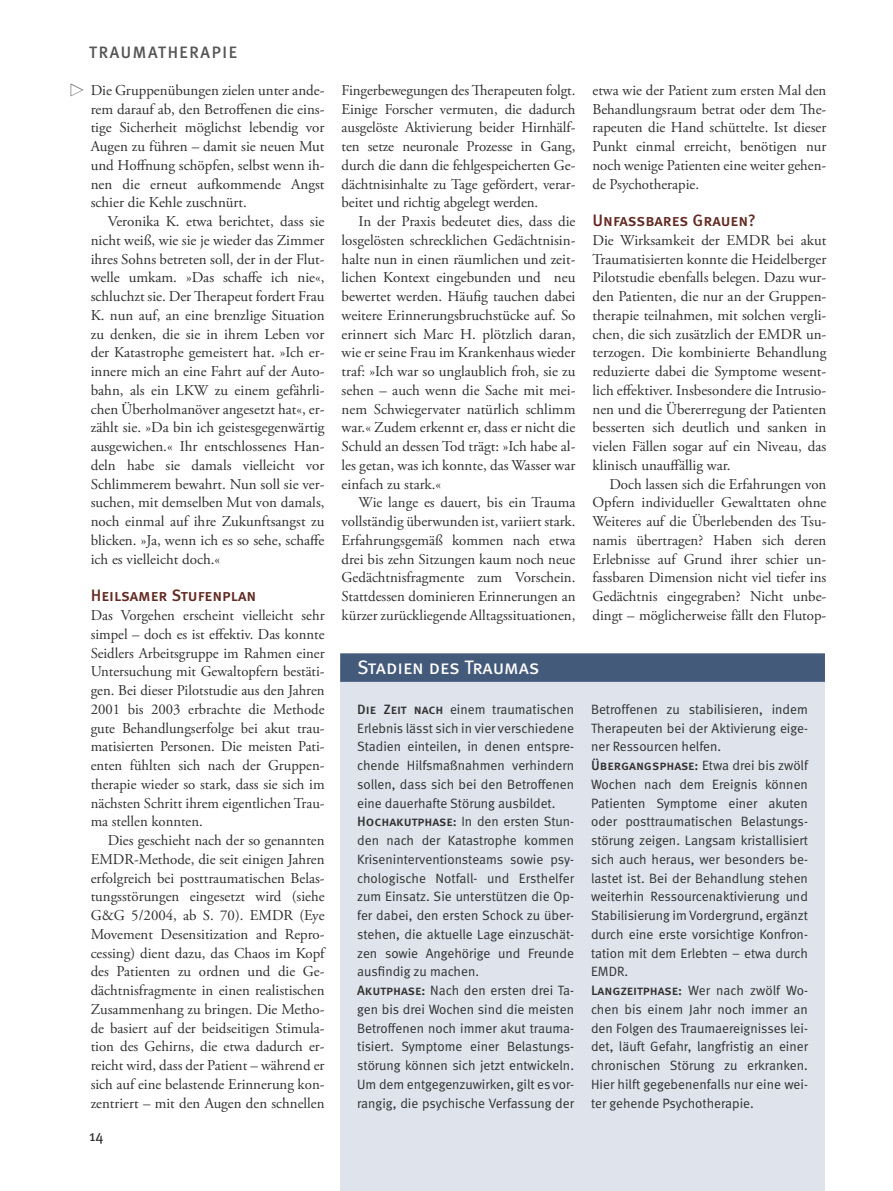
<style>
.page{position:relative;width:893px;height:1191px;background:#fff}
.page>*{position:absolute;margin:0;border:0;box-sizing:border-box;transform-origin:0 0}
.Kasten__Balken{font:19.5px "Meta Book Caps";letter-spacing:-.005em;color:#fff}
.Zwischenüberschrift{font:16.5px "Meta Medium Caps";color:#622a22}
.t1{font:500 16.5px "Meta";letter-spacing:.1em;color:#565656}
.Grundtext{font:15px/18.8px "Adobe Garamond Pro";color:#303030;text-align:justify}
.Grundtext_ohne_Einzug{font:15px/18.8px "Adobe Garamond Pro";color:#303030;text-align:justify}
.t2{font:15px "Meta Book Caps";color:#303030}
.Kasten__Grundtext_ohne_Einzug{font:13.5px/18.8px "Meta Normal";color:#303030;text-align:justify}
.s1{font-family:"Meta Medium Caps"}
</style>
<div class="page">
<div style="left:340px;top:658px;width:485px;height:533px;background:#dfe3ec"></div>
<div style="left:340px;top:653px;width:485px;height:29px;background:#445a7b"></div>
<svg style="left:70px;top:83px;width:14px;height:14px"></svg>
<p class="t1" style="left:89px;top:43px;width:149px">TRAUMATHERAPIE</p>
<p class="Grundtext" style="left:91px;top:81px;width:235px">Die Gruppenübungen zielen unter ande&shy;rem darauf ab, den Betroffenen die eins&shy;tige Sicherheit möglichst lebendig vor Augen zu führen – damit sie neuen Mut und Hoffnung schöpfen, selbst wenn ih&shy;nen die erneut aufkommende Angst schier die Kehle zuschnürt.</p>
<p class="Grundtext" style="left:91px;top:212px;width:235px;text-indent:17px">Veronika K. etwa berichtet, dass sie nicht weiß, wie sie je wieder das Zimmer ihres Sohns betreten soll, der in der Flut&shy;welle umkam. »Das schaffe ich nie«, schluchzt sie. Der Therapeut fordert Frau K. nun auf, an eine brenzlige Situation zu denken, die sie in ihrem Leben vor der Katastrophe gemeistert hat. »Ich er&shy;innere mich an eine Fahrt auf der Auto&shy;bahn, als ein LKW zu einem gefährli&shy;chen Überholmanöver angesetzt hat«, er&shy;zählt sie. »Da bin ich geistesgegenwärtig ausgewichen.« Ihr entschlossenes Han&shy;deln habe sie damals vielleicht vor Schlimmerem bewahrt. Nun soll sie ver&shy;suchen, mit demselben Mut von damals, noch einmal auf ihre Zukunftsangst zu blicken. »Ja, wenn ich es so sehe, schaffe ich es vielleicht doch.«</p>
<p class="Zwischenüberschrift" style="left:91px;top:586px;width:167px">Heilsamer Stufenplan</p>
<p class="Grundtext_ohne_Einzug" style="left:91px;top:606px;width:235px">Das Vorgehen erscheint vielleicht sehr simpel – doch es ist effektiv. Das konnte Seidlers Arbeitsgruppe im Rahmen einer Untersuchung mit Gewaltopfern bestäti&shy;gen. Bei dieser Pilotstudie aus den Jahren 2001 bis 2003 erbrachte die Methode gute Behandlungserfolge bei akut trau&shy;matisierten Personen. Die meisten Pati&shy;enten fühlten sich nach der Gruppen&shy;therapie wieder so stark, dass sie sich im nächsten Schritt ihrem eigentlichen Trau&shy;ma stellen konnten.</p>
<p class="Grundtext" style="left:91px;top:831px;width:235px;text-indent:17px">Dies geschieht nach der so genannten EMDR-Methode, die seit einigen Jahren erfolgreich bei posttraumatischen Belas&shy;tungsstörungen eingesetzt wird (siehe G&amp;G 5/2004, ab S. 70). EMDR (Eye Movement Desensitization and Repro&shy;cessing) dient dazu, das Chaos im Kopf des Patienten zu ordnen und die Ge&shy;dächtnisfragmente in einen realistischen Zusammenhang zu bringen. Die Metho&shy;de basiert auf der beidseitigen Stimula&shy;tion des Gehirns, die etwa dadurch er&shy;reicht wird, dass der Patient – während er sich auf eine belastende Erinnerung kon&shy;zentriert – mit den Augen den schnellen</p>
<p class="t2" style="left:89px;top:1126px;width:16px">14</p>
<p class="Grundtext" style="left:342px;top:81px;width:235px">Fingerbewegungen des Therapeuten folgt.<br>Einige Forscher vermuten, die dadurch ausgelöste Aktivierung beider Hirnhälf&shy;ten setze neuronale Prozesse in Gang, durch die dann die fehlgespeicherten Ge&shy;dächtnisinhalte zu Tage gefördert, verar&shy;beitet und richtig abgelegt werden.</p>
<p class="Grundtext" style="left:342px;top:212px;width:235px;text-indent:17px">In der Praxis bedeutet dies, dass die losgelösten schrecklichen Gedächtnisin&shy;halte nun in einen räumlichen und zeit&shy;lichen Kontext eingebunden und neu bewertet werden. Häufig tauchen dabei weitere Erinnerungsbruchstücke auf. So erinnert sich Marc H. plötzlich daran, wie er seine Frau im Krankenhaus wieder traf: »Ich war so unglaublich froh, sie zu sehen – auch wenn die Sache mit mei&shy;nem Schwiegervater natürlich schlimm war.« Zudem erkennt er, dass er nicht die Schuld an dessen Tod trägt: »Ich habe al&shy;les getan, was ich konnte, das Wasser war einfach zu stark.«</p>
<p class="Grundtext" style="left:342px;top:494px;width:235px;text-indent:17px">Wie lange es dauert, bis ein Trauma vollständig überwunden ist, variiert stark.<br>Erfahrungsgemäß kommen nach etwa drei bis zehn Sitzungen kaum noch neue Gedächtnisfragmente zum Vorschein.<br>Stattdessen dominieren Erinnerungen an kürzer zurückliegende Alltagssituationen,</p>
<p class="Kasten__Balken" style="left:357px;top:656px;width:184px">Stadien des Traumas</p>
<p class="Kasten__Grundtext_ohne_Einzug" style="left:357px;top:699px;width:218px"><span class="s1">Die Zeit nach</span> einem traumatischen Erlebnis lässt sich in vier verschiedene Stadien einteilen, in denen entspre&shy;chende Hilfsmaßnahmen verhindern sollen, dass sich bei den Betroffenen eine dauerhafte Störung ausbildet.</p>
<p class="Kasten__Grundtext_ohne_Einzug" style="left:357px;top:812px;width:218px"><span class="s1">Hochakutphase:</span> In den ersten Stun&shy;den nach der Katastrophe kommen Kriseninterventionsteams sowie psy&shy;chologische Notfall- und Ersthelfer zum Einsatz. Sie unterstützen die Op&shy;fer dabei, den ersten Schock zu über&shy;stehen, die aktuelle Lage einzuschät&shy;zen sowie Angehörige und Freunde ausfindig zu machen.</p>
<p class="Kasten__Grundtext_ohne_Einzug" style="left:357px;top:981px;width:218px"><span class="s1">Akutphase:</span> Nach den ersten drei Ta&shy;gen bis drei Wochen sind die meisten Betroffenen noch immer akut trauma&shy;tisiert. Symptome einer Belastungs&shy;störung können sich jetzt entwickeln.<br>Um dem entgegenzuwirken, gilt es vor&shy;rangig, die psychische Verfassung der</p>
<p class="Grundtext" style="left:592px;top:81px;width:235px">etwa wie der Patient zum ersten Mal den Behandlungsraum betrat oder dem The&shy;rapeuten die Hand schüttelte. Ist dieser Punkt einmal erreicht, benötigen nur noch wenige Patienten eine weiter gehen&shy;de Psychotherapie.</p>
<p class="Zwischenüberschrift" style="left:592px;top:211px;width:165px">Unfassbares Grauen?</p>
<p class="Grundtext_ohne_Einzug" style="left:592px;top:231px;width:235px">Die Wirksamkeit der EMDR bei akut Traumatisierten konnte die Heidelberger Pilotstudie ebenfalls belegen. Dazu wur&shy;den Patienten, die nur an der Gruppen&shy;therapie teilnahmen, mit solchen vergli&shy;chen, die sich zusätzlich der EMDR un&shy;terzogen. Die kombinierte Behandlung reduzierte dabei die Symptome wesent&shy;lich effektiver. Insbesondere die Intrusio&shy;nen und die Übererregung der Patienten besserten sich deutlich und sanken in vielen Fällen sogar auf ein Niveau, das klinisch unauffällig war.</p>
<p class="Grundtext" style="left:592px;top:475px;width:235px;text-indent:17px">Doch lassen sich die Erfahrungen von Opfern individueller Gewalttaten ohne Weiteres auf die Überlebenden des Tsu&shy;namis übertragen? Haben sich deren Erlebnisse auf Grund ihrer schier un&shy;fassbaren Dimension nicht viel tiefer ins Gedächtnis eingegraben? Nicht unbe&shy;dingt – möglicherweise fällt den Flutop-</p>
<p class="Kasten__Grundtext_ohne_Einzug" style="left:591px;top:699px;width:218px">Betroffenen zu stabilisieren, indem Therapeuten bei der Aktivierung eige&shy;ner Ressourcen helfen.</p>
<p class="Kasten__Grundtext_ohne_Einzug" style="left:591px;top:756px;width:218px"><span class="s1">Übergangsphase:</span> Etwa drei bis zwölf Wochen nach dem Ereignis können Patienten Symptome einer akuten oder posttraumatischen Belastungs&shy;störung zeigen. Langsam kristallisiert sich auch heraus, wer besonders be&shy;lastet ist. Bei der Behandlung stehen weiterhin Ressourcenaktivierung und Stabilisierung im Vordergrund, ergänzt durch eine erste vorsichtige Konfron&shy;tation mit dem Erlebten – etwa durch EMDR.</p>
<p class="Kasten__Grundtext_ohne_Einzug" style="left:591px;top:981px;width:218px"><span class="s1">Langzeitphase:</span> Wer nach zwölf Wo&shy;chen bis einem Jahr noch immer an den Folgen des Traumaereignisses lei&shy;det, läuft Gefahr, langfristig an einer chronischen Störung zu erkranken.<br>Hier hilft gegebenenfalls nur eine wei&shy;ter gehende Psychotherapie.</p>
</div>
